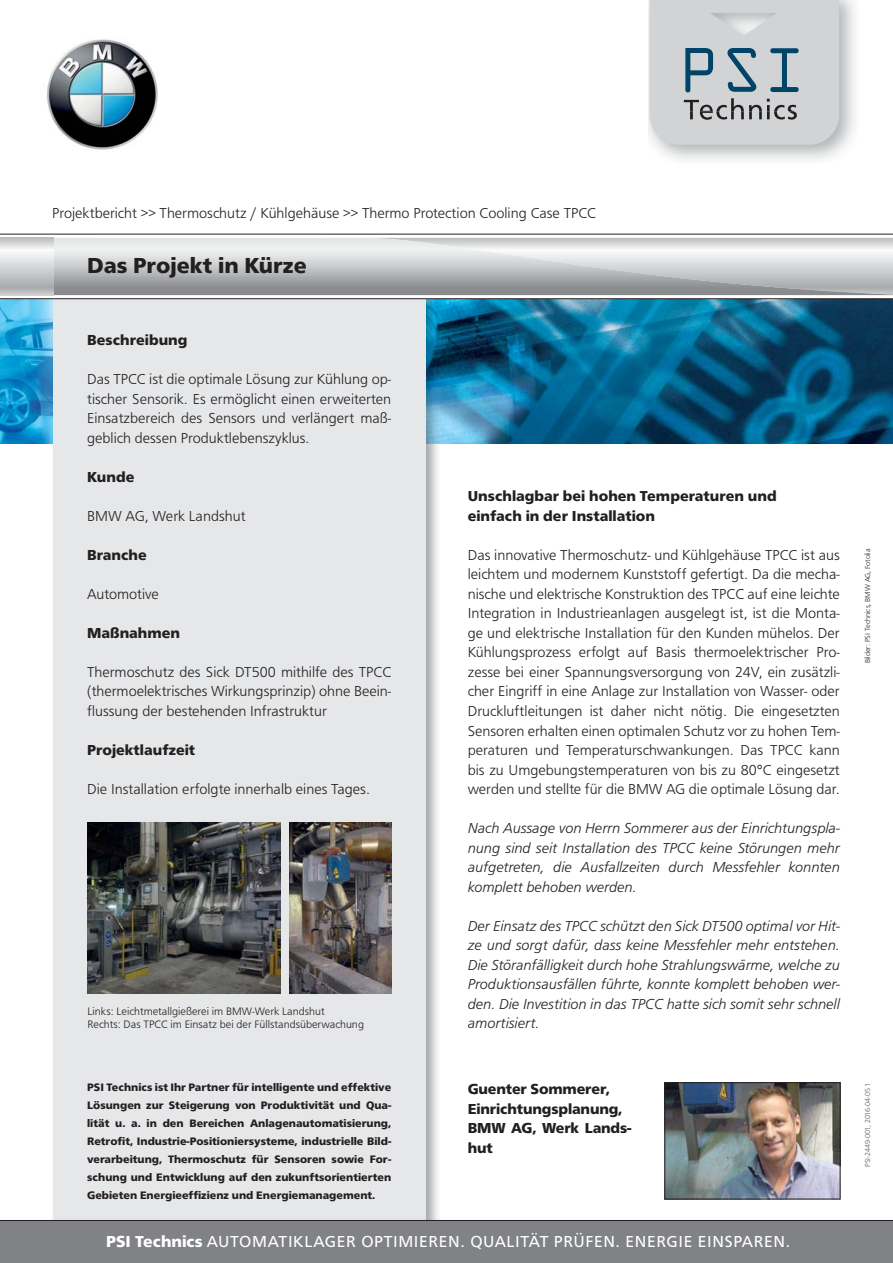
<style>
.page{position:relative;width:893px;height:1263px;background:#fff}
.page>*{position:absolute;margin:0;border:0;box-sizing:border-box;transform-origin:0 0}
.t1{font:700 22.5px "Frutus T";color:#231f20}
.t2{font:16.5px "Frutus T";letter-spacing:.04em;color:#fff}
.t3{font:300 15px/19.5px "Frutus T";color:#231f20;text-align:justify}
.t4{font:italic 300 15px/19.5px "Frutus T";color:#231f20;text-align:justify}
.t5{font:700 15px/19.5px "Frutus T";color:#231f20}
.t6{font:700 11.25px/18px "Frutus T";color:#231f20;text-align:justify}
.t7{font:300 11.25px/13.5px "Frutus T";color:#231f20}
.t8{font:300 7.5px "Frutus T";color:#231f20}
.t9{font:300 7.5px "Frutus T";color:#58595b}
.s1{font-weight:700}
</style>
<div class="page">
<img style="left:0;top:299px;width:51px;height:145px">
<img style="left:440px;top:299px;width:453px;height:145px">
<img style="left:51px;top:299px;width:389px;height:921px">
<div style="left:53px;top:299px;width:372px;height:964px;background:#e6e7e8"></div>
<div style="left:0;top:1220px;width:893px;height:43px;background:#808285"></div>
<hr style="left:0;top:1220px;width:893px;height:1px;background:#231f20">
<hr style="left:0;top:234px;width:893px;height:1px;background:#231f20">
<hr style="left:0;top:298px;width:893px;height:1px;background:#231f20">
<svg style="left:0;top:295px;width:893px;height:1px"></svg>
<svg style="left:0;top:238px;width:53px;height:57px;background:#d0d1d3"></svg>
<svg style="left:649px;top:0;width:190px;height:145px;background:#c2c7ca"></svg>
<img style="left:47px;top:39px;width:111px;height:111px">
<img style="left:667px;top:1084px;width:171px;height:113px">
<div style="left:665px;top:1082px;width:175px;height:117px;border:1px solid #231f20"></div>
<img style="left:87px;top:822px;width:194px;height:171px">
<img style="left:289px;top:822px;width:102px;height:171px">
<p class="t3" style="left:52px;top:204px;width:545px">Projektbericht &gt;&gt; Thermoschutz / Kühlgehäuse &gt;&gt; Thermo Protection Cooling Case TPCC</p>
<h1 class="t1" style="left:87px;top:255px;width:221px">Das Projekt in Kürze</h1>
<p class="t5" style="left:87px;top:331px;width:102px">Beschreibung</p>
<p class="t3" style="left:87px;top:370px;width:306px">Das TPCC ist die optimale Lösung zur Kühlung op&shy;tischer Sensorik. Es ermöglicht einen erweiterten Einsatzbereich des Sensors und verlängert maß&shy;geblich dessen Produktlebenszyklus.</p>
<p class="t5" style="left:87px;top:468px;width:49px">Kunde</p>
<p class="t3" style="left:87px;top:507px;width:160px">BMW AG, Werk Landshut</p>
<p class="t5" style="left:87px;top:546px;width:61px">Branche</p>
<p class="t3" style="left:87px;top:585px;width:73px">Automotive</p>
<p class="t5" style="left:87px;top:624px;width:94px">Maßnahmen</p>
<p class="t3" style="left:87px;top:663px;width:306px">Thermoschutz des Sick DT500 mithilfe des TPCC (thermoelektrisches Wirkungsprinzip) ohne Beein&shy;flussung der bestehenden Infrastruktur</p>
<p class="t5" style="left:87px;top:741px;width:110px">Projektlaufzeit</p>
<p class="t3" style="left:87px;top:780px;width:284px">Die Installation erfolgte innerhalb eines Tages.</p>
<p class="t7" style="left:88px;top:1005px;width:278px">Links: Leichtmetallgießerei im BMW-Werk Landshut<br>Rechts: Das TPCC im Einsatz bei der Füllstandsüberwachung</p>
<p class="t6" style="left:87px;top:1079px;width:306px">PSI Technics ist Ihr Partner für intelligente und effektive Lösungen zur Steigerung von Produktivität und Qua&shy;lität u. a. in den Bereichen Anlagenautomatisierung, Retrofit, Industrie-Positioniersysteme, industrielle Bild&shy;verarbeitung, Thermoschutz für Sensoren sowie For&shy;schung und Entwicklung auf den zukunftsorientierten Gebieten Energieeffizienz und Energiemanagement.</p>
<p class="t5" style="left:468px;top:487px;width:310px">Unschlagbar bei hohen Temperaturen und einfach in der Installation</p>
<p class="t3" style="left:468px;top:546px;width:374px">Das innovative Thermoschutz- und Kühlgehäuse TPCC ist aus leichtem und modernem Kunststoff gefertigt. Da die mecha&shy;nische und elektrische Konstruktion des TPCC auf eine leichte Integration in Industrieanlagen ausgelegt ist, ist die Monta&shy;ge und elektrische Installation für den Kunden mühelos. Der Kühlungsprozess erfolgt auf Basis thermoelektrischer Pro&shy;zesse bei einer Spannungsversorgung von 24V, ein zusätzli&shy;cher Eingriff in eine Anlage zur Installation von Wasser- oder Druckluftleitungen ist daher nicht nötig. Die eingesetzten Sensoren erhalten einen optimalen Schutz vor zu hohen Tem&shy;peraturen und Temperaturschwankungen. Das TPCC kann bis zu Umgebungstemperaturen von bis zu 80°C eingesetzt werden und stellte für die BMW AG die optimale Lösung dar.</p>
<p class="t4" style="left:468px;top:819px;width:374px">Nach Aussage von Herrn Sommerer aus der Einrichtungspla&shy;nung sind seit Installation des TPCC keine Störungen mehr aufgetreten, die Ausfallzeiten durch Messfehler konnten komplett behoben werden.</p>
<p class="t4" style="left:468px;top:916px;width:374px">Der Einsatz des TPCC schützt den Sick DT500 optimal vor Hit&shy;ze und sorgt dafür, dass keine Messfehler mehr entstehen.<br>Die Störanfälligkeit durch hohe Strahlungswärme, welche zu Produktionsausfällen führte, konnte komplett behoben wer&shy;den. Die Investition in das TPCC hatte sich somit sehr schnell amortisiert.</p>
<p class="t5" style="left:468px;top:1080px;width:165px">Guenter Sommerer,<br>Einrichtungsplanung,<br>BMW AG, Werk Lands&shy;hut</p>
<p class="t2" style="left:106px;top:1233px;width:685px"><span class="s1">PSI Technics</span> AUTOMATIKLAGER OPTIMIEREN. QUALITÄT PRÜFEN. ENERGIE EINSPAREN.</p>
<p class="t8" style="left:864px;top:663px;width:116px;rotate:-90deg">Bilder: PSI Technics, BMW AG, Fotolia</p>
<p class="t9" style="left:864px;top:1167px;width:86px;rotate:-90deg">PSI-2449-001, 2016-04-05 1</p>
</div>
